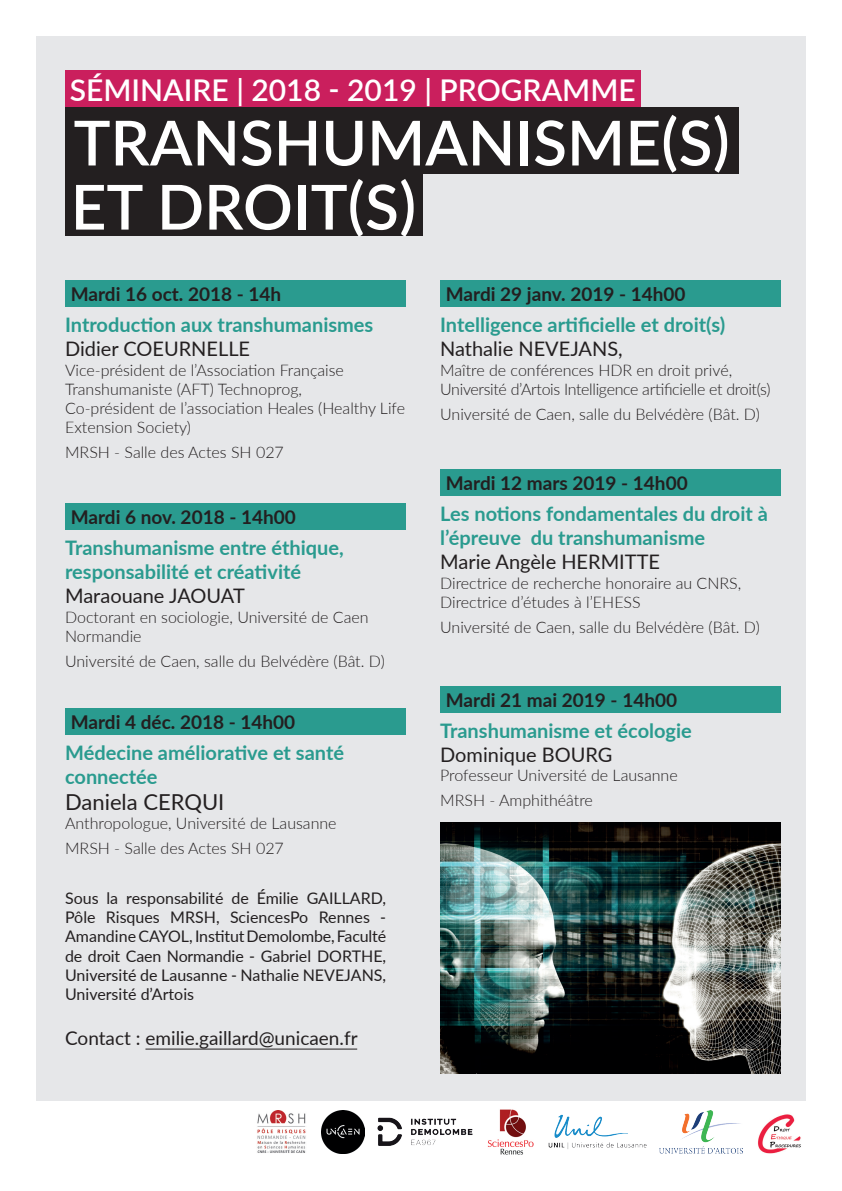
<style>
.page{position:relative;width:842px;height:1191px;background:#fff}
.page>*{position:absolute;margin:0;border:0;box-sizing:border-box;transform-origin:0 0}
.t1{font:600 62px/64.1px "Lato";color:#fff}
.t2{font:600 30px "Lato";color:#fff}
.t3{font:22px "Lato";color:#231f20}
.t4{font:700 20px/24px "Lato";color:#2a9b8f}
.t5{font:20px "Lato";color:#231f20}
.t6{font:700 19px "Lato";color:#231f20}
.t7{font:19px "Lato";color:#231f20}
.t8{font:300 16px/19.2px "Lato";color:#231f20}
.t9{font:16px/19.2px "Lato";color:#231f20;text-align:justify}
.t10{font:300 16px/19.2px "Lato";letter-spacing:-.02em;color:#231f20}
</style>
<div class="page">
<div style="left:36px;top:36px;width:770px;height:1064px;background:#e6e7e9"></div>
<img style="left:440px;top:822px;width:340px;height:251px">
<hr style="left:145px;top:1048px;width:212px;height:1px;background:#231f20">
<img style="left:257px;top:1110px;width:49px;height:43px">
<img style="left:321px;top:1110px;width:43px;height:43px">
<img style="left:377px;top:1117px;width:96px;height:29px">
<img style="left:488px;top:1109px;width:46px;height:46px">
<img style="left:548px;top:1114px;width:99px;height:35px">
<img style="left:660px;top:1110px;width:83px;height:43px">
<img style="left:758px;top:1114px;width:43px;height:39px">
<div style="left:65px;top:280px;width:340px;height:27px;background:#2a9b8f"></div>
<div style="left:65px;top:503px;width:340px;height:27px;background:#2a9b8f"></div>
<div style="left:65px;top:707px;width:340px;height:27px;background:#2a9b8f"></div>
<div style="left:440px;top:280px;width:340px;height:27px;background:#2a9b8f"></div>
<div style="left:440px;top:469px;width:340px;height:27px;background:#2a9b8f"></div>
<div style="left:440px;top:686px;width:340px;height:27px;background:#2a9b8f"></div>
<div style="left:65px;top:70px;width:576px;height:37px;background:#ca1f5d"></div>
<div style="left:65px;top:107px;width:673px;height:67px;background:#231f20"></div>
<div style="left:65px;top:174px;width:357px;height:61px;background:#231f20"></div>
<h2 class="t2" style="left:70px;top:68px;width:567px">SÉMINAIRE | 2018 - 2019 | PROGRAMME</h2>
<h1 class="t1" style="left:71px;top:108px;width:661px">TRANSHUMANISME(S)<br>ET DROIT(S)</h1>
<p class="t6" style="left:71px;top:280px;width:212px">Mardi 16 oct. 2018 - 14h</p>
<p class="t4" style="left:65px;top:312px;width:310px">Introduction aux transhumanismes</p>
<p class="t5" style="left:65px;top:335px;width:187px">Didier COEURNELLE</p>
<p class="t8" style="left:65px;top:359px;width:341px">Vice-président de l’Association Française Transhumaniste (AFT) Technoprog,<br>Co-président de l’association Heales (Healthy Life Extension Society)</p>
<p class="t8" style="left:65px;top:442px;width:220px">MRSH - Salle des Actes SH 027</p>
<p class="t6" style="left:71px;top:503px;width:227px">Mardi 6 nov. 2018 - 14h00</p>
<p class="t4" style="left:65px;top:535px;width:280px">Transhumanisme entre éthique, responsabilité et créativité</p>
<p class="t5" style="left:65px;top:582px;width:181px">Maraouane JAOUAT</p>
<p class="t8" style="left:65px;top:606px;width:305px">Doctorant en sociologie, Université de Caen<br>Normandie</p>
<p class="t8" style="left:65px;top:650px;width:321px">Université de Caen, salle du Belvédère (Bât. D)</p>
<p class="t6" style="left:71px;top:708px;width:226px">Mardi 4 déc. 2018 - 14h00</p>
<p class="t4" style="left:65px;top:739px;width:280px">Médecine améliorative et santé connectée</p>
<h3 class="t3" style="left:65px;top:786px;width:161px">Daniela CERQUI</h3>
<p class="t8" style="left:65px;top:810px;width:273px;line-height:24.9px">Anthropologue, Université de Lausanne<br>MRSH - Salle des Actes SH 027</p>
<p class="t9" style="left:65px;top:888px;width:323px">Sous la responsabilité de Émilie GAILLARD, Pôle Risques MRSH, SciencesPo Rennes - Amandine CAYOL, Institut Demolombe, Faculté de droit Caen Normandie - Gabriel DORTHE, Université de Lausanne - Nathalie NEVEJANS, Université d’Artois</p>
<p class="t7" style="left:65px;top:1024px;width:294px">Contact : emilie.gaillard@unicaen.fr</p>
<p class="t6" style="left:446px;top:280px;width:241px">Mardi 29 janv. 2019 - 14h00</p>
<p class="t4" style="left:440px;top:312px;width:287px">Intelligence artificielle et droit(s)</p>
<p class="t5" style="left:440px;top:335px;width:184px">Nathalie NEVEJANS,</p>
<p class="t10" style="left:440px;top:359px;width:332px">Maître de conférences HDR en droit privé,<br>Université d’Artois Intelligence artificielle et droit(s)</p>
<p class="t8" style="left:440px;top:403px;width:321px">Université de Caen, salle du Belvédère (Bât. D)</p>
<p class="t6" style="left:446px;top:469px;width:243px">Mardi 12 mars 2019 - 14h00</p>
<p class="t4" style="left:440px;top:501px;width:329px">Les notions fondamentales du droit à l’épreuve du transhumanisme</p>
<p class="t5" style="left:440px;top:548px;width:221px">Marie Angèle HERMITTE</p>
<p class="t8" style="left:440px;top:572px;width:303px">Directrice de recherche honoraire au CNRS,<br>Directrice d’études à l’EHESS</p>
<p class="t8" style="left:440px;top:616px;width:321px">Université de Caen, salle du Belvédère (Bât. D)</p>
<p class="t6" style="left:446px;top:686px;width:233px">Mardi 21 mai 2019 - 14h00</p>
<p class="t4" style="left:440px;top:718px;width:253px">Transhumanisme et écologie</p>
<p class="t5" style="left:440px;top:740px;width:174px">Dominique BOURG</p>
<p class="t8" style="left:440px;top:762px;width:239px;line-height:24.9px">Professeur Université de Lausanne<br>MRSH - Amphithéâtre</p>
</div>
